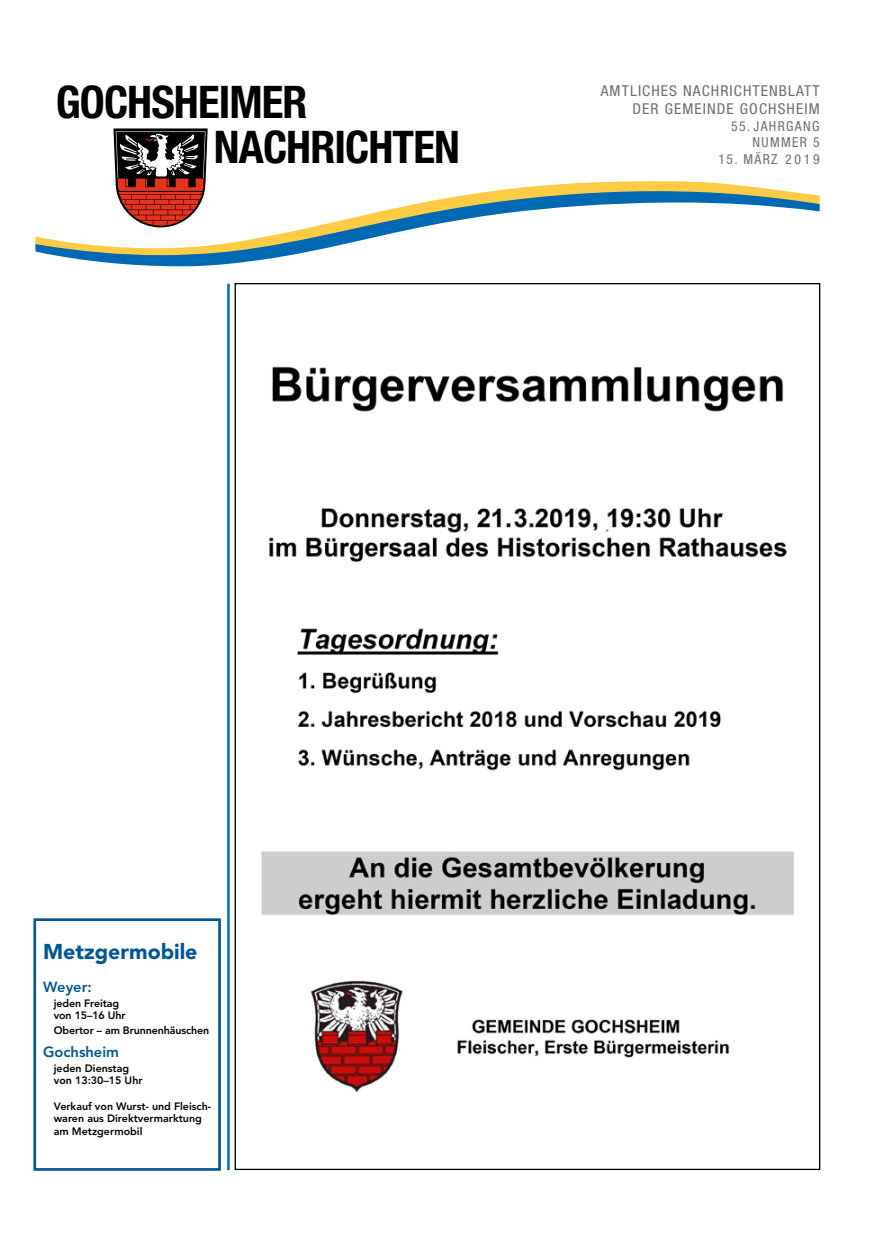
<style>
.page{position:relative;width:886px;height:1241px;background:#fff}
.page>*{position:absolute;margin:0;border:0;box-sizing:border-box;transform-origin:0 0}
.t1{font:700 condensed 45px/44.8px "Helvetica Neue";letter-spacing:-.02em;color:#000}
.t2{font:900 21.38px "Avenir";color:#005796}
.t3{font:condensed 15px/18px "Helvetica Neue";letter-spacing:.07em;color:#706f6f;text-align:right;scale:1.04 1}
.t4{font:800 14.62px "Avenir";color:#005796}
.t5{font:condensed 13.75px/16.5px "Helvetica Neue";letter-spacing:.1em;color:#706f6f;text-align:right}
.t6{font:800 10.62px/12px "Avenir";color:#000}
</style>
<div class="page">
<svg style="left:113px;top:128px;width:95px;height:53px"></svg>
<svg style="left:115px;top:181px;width:669px;height:10px"></svg>
<svg style="left:35px;top:191px;width:784px;height:75px"></svg>
<hr style="left:227px;top:283px;width:3px;height:886px;background:#0069b4">
<img style="left:261px;top:366px;width:533px;height:725px">
<div style="left:33px;top:918px;width:188px;height:252px;border:3px solid #005796"></div>
<h1 class="t1" style="left:214px;top:79px;width:247px;text-indent:-158px">GOCHSHEIMER<br>NACHRICHTEN</h1>
<h3 class="t3" style="left:601px;top:82px;width:212px">AMTLICHES NACHRICHTENBLATT<br>DER GEMEINDE GOCHSHEIM</h3>
<p class="t5" style="left:731px;top:117px;width:90px">55. JAHRGANG<br>NUMMER 5</p>
<p class="t5" style="left:718px;top:150px;width:103px">15. MÄRZ 2019</p>
<h2 class="t2" style="left:43px;top:938px;width:156px">Metzgermobile</h2>
<h3 class="t4" style="left:43px;top:978px;width:50px">Weyer:</h3>
<p class="t6" style="left:54px;top:997px;width:73px">jeden Freitag von 15–16 Uhr</p>
<p class="t6" style="left:54px;top:1024px;width:157px">Obertor – am Brunnenhäuschen</p>
<h3 class="t4" style="left:43px;top:1042px;width:77px">Gochsheim</h3>
<p class="t6" style="left:54px;top:1062px;width:90px">jeden Dienstag von 13:30–15 Uhr</p>
<p class="t6" style="left:54px;top:1100px;width:159px;line-height:12.4px">Verkauf von Wurst- und Fleisch&shy;waren aus Direktvermarktung am Metzgermobil</p>
</div>
